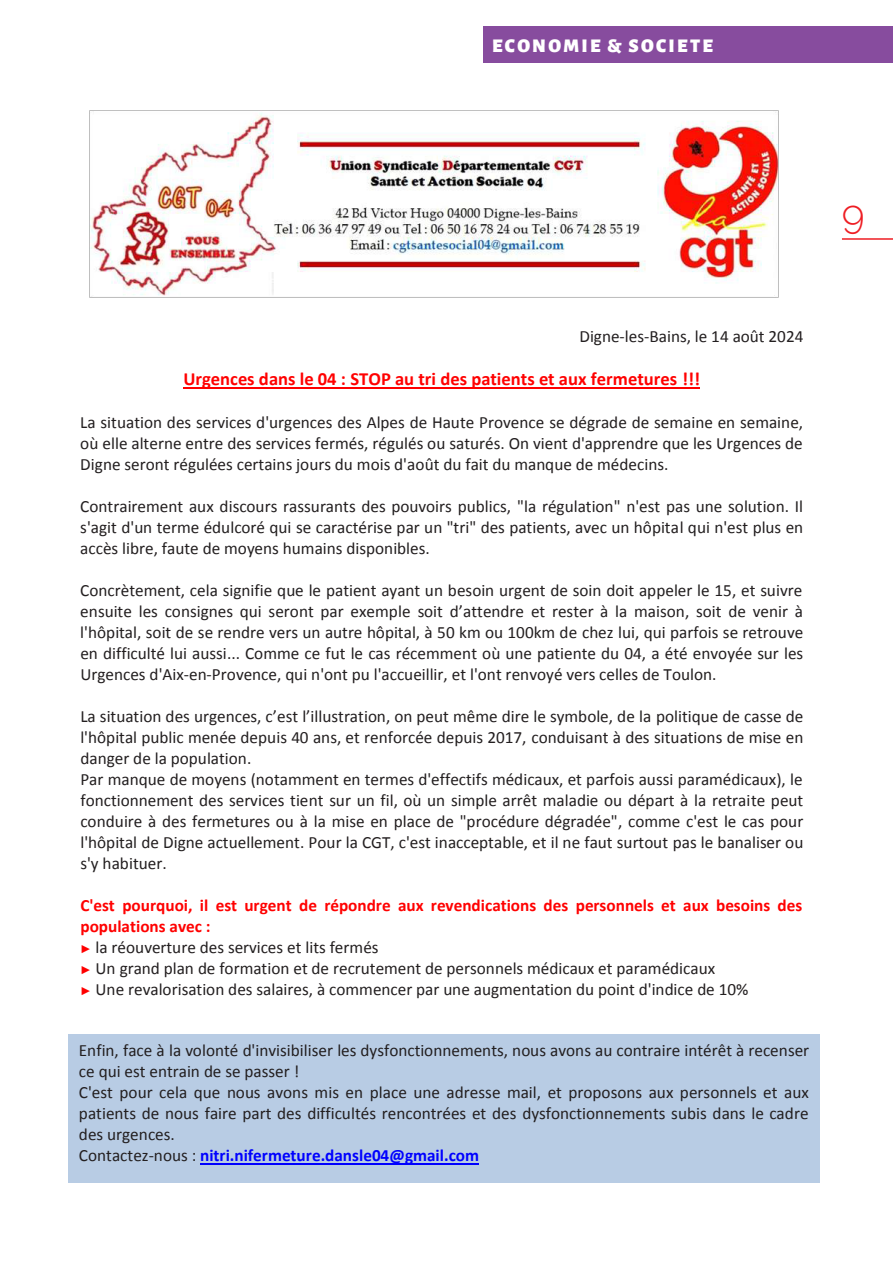
<style>
.page{position:relative;width:893px;height:1263px;background:#fff}
.page>*{position:absolute;margin:0;border:0;box-sizing:border-box;transform-origin:0 0}
.t1{font:300 39px "Raleway";color:#ee1d23}
.t2{font:900 19.5px "Alegreya Sans";letter-spacing:.12em;color:#fff}
.t3{font:700 18.6px "Calibri";color:#f00}
.t4{font:17.25px/21px "Calibri";color:#231f20;text-align:justify}
.s1{font-weight:700;color:#f00}
.s2{font-family:"Arial";font-weight:900;font-size:11.55px;color:#f00}
.s3{font-weight:700;color:#00f}
</style>
<div class="page">
<hr style="left:842px;top:238px;width:51px;height:2px;background:#ee1d23">
<div style="left:484px;top:26px;width:409px;height:37px;background:#874c9e"></div>
<hr style="left:183px;top:387px;width:517px;height:1px;background:#f00">
<img style="left:89px;top:110px;width:690px;height:188px">
<div style="left:69px;top:1035px;width:751px;height:148px;background:#b8cce4"></div>
<hr style="left:200px;top:1163px;width:279px;height:1px;background:#00f">
<p class="t2" style="left:492px;top:30px;width:222px">ECONOMIE &amp; SOCIETE</p>
<h1 class="t1" style="left:842px;top:191px;width:24px">9</h1>
<p class="t4" style="left:579px;top:326px;width:226px">Digne-les-Bains, le 14 août 2024</p>
<p class="t3" style="left:183px;top:367px;width:518px">Urgences dans le 04 : STOP au tri des patients et aux fermetures !!!</p>
<p class="t4" style="left:80px;top:411px;width:724px">La situation des services d'urgences des Alpes de Haute Provence se dégrade de semaine en semaine, où elle alterne entre des services fermés, régulés ou saturés. On vient d'apprendre que les Urgences de Digne seront régulées certains jours du mois d'août du fait du manque de médecins.</p>
<p class="t4" style="left:80px;top:495px;width:724px">Contrairement aux discours rassurants des pouvoirs publics, "la régulation" n'est pas une solution. Il s'agit d'un terme édulcoré qui se caractérise par un "tri" des patients, avec un hôpital qui n'est plus en accès libre, faute de moyens humains disponibles.</p>
<p class="t4" style="left:80px;top:579px;width:724px">Concrètement, cela signifie que le patient ayant un besoin urgent de soin doit appeler le 15, et suivre ensuite les consignes qui seront par exemple soit d’attendre et rester à la maison, soit de venir à l'hôpital, soit de se rendre vers un autre hôpital, à 50 km ou 100km de chez lui, qui parfois se retrouve en difficulté lui aussi... Comme ce fut le cas récemment où une patiente du 04, a été envoyée sur les Urgences d'Aix-en-Provence, qui n'ont pu l'accueillir, et l'ont renvoyé vers celles de Toulon.</p>
<p class="t4" style="left:80px;top:705px;width:725px;text-align:left">La situation des urgences, c’est l’illustration, on peut même dire le symbole, de la politique de casse de l'hôpital public menée depuis 40 ans, et renforcée depuis 2017, conduisant à des situations de mise en danger de la population.<br>Par manque de moyens (notamment en termes d'effectifs médicaux, et parfois aussi paramédicaux), le fonctionnement des services tient sur un fil, où un simple arrêt maladie ou départ à la retraite peut conduire à des fermetures ou à la mise en place de "procédure dégradée", comme c'est le cas pour l'hôpital de Digne actuellement. Pour la CGT, c'est inacceptable, et il ne faut surtout pas le banaliser ou s'y habituer.</p>
<p class="t4" style="left:80px;top:894px;width:723px;text-align:left"><span class="s1">C'est pourquoi, il est urgent de répondre aux revendications des personnels et aux besoins des populations avec :<br></span><span class="s2">►</span> la réouverture des services et lits fermés<br><span class="s2">►</span> Un grand plan de formation et de recrutement de personnels médicaux et paramédicaux<br><span class="s2">►</span> Une revalorisation des salaires, à commencer par une augmentation du point d'indice de 10%</p>
<p class="t4" style="left:79px;top:1040px;width:732px;text-align:left">Enfin, face à la volonté d'invisibiliser les dysfonctionnements, nous avons au contraire intérêt à recenser ce qui est entrain de se passer !<br>C'est pour cela que nous avons mis en place une adresse mail, et proposons aux personnels et aux patients de nous faire part des difficultés rencontrées et des dysfonctionnements subis dans le cadre des urgences.<br>Contactez-nous : <span class="s3">nitri.nifermeture.dansle04@gmail.com</span></p>
</div>
